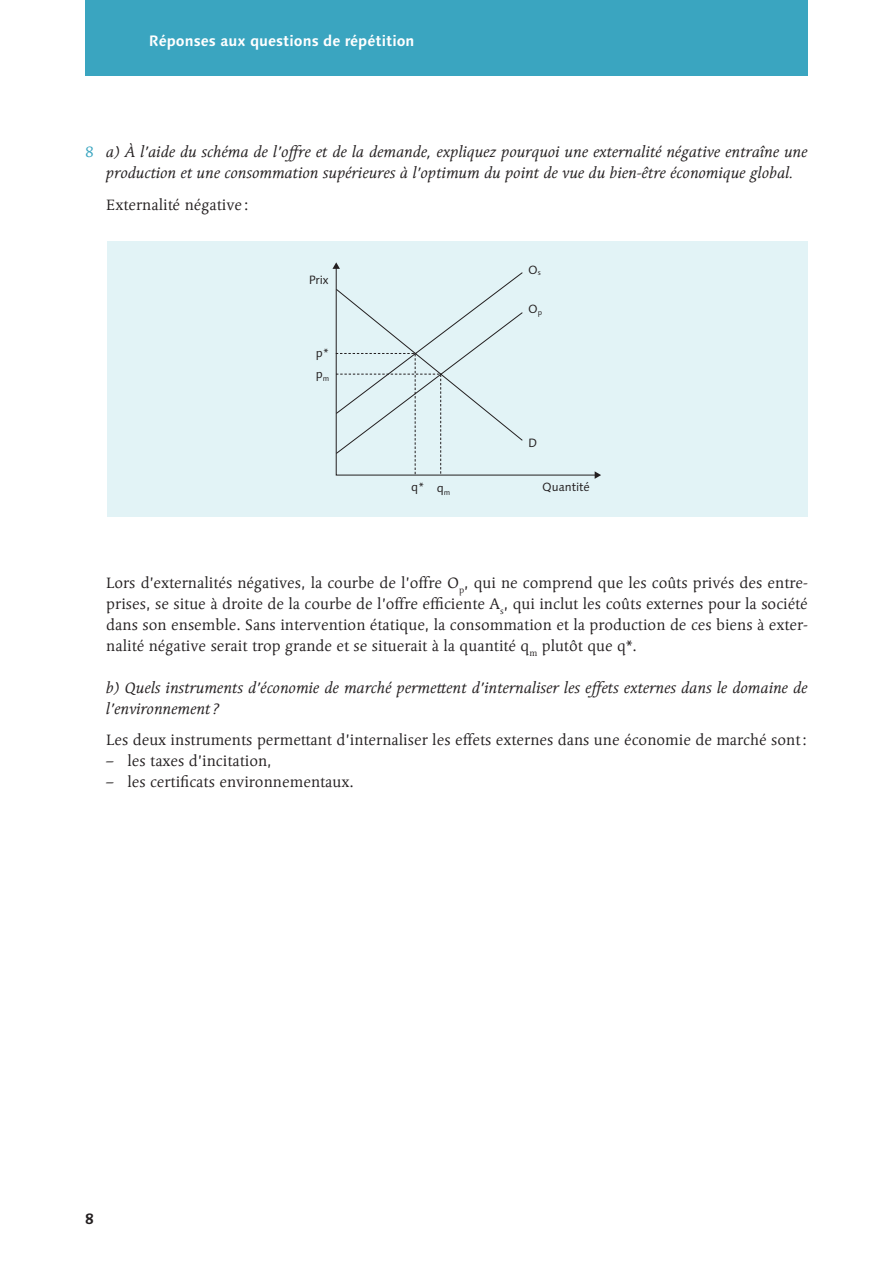
<style>
.page{position:relative;width:893px;height:1263px;background:#fff}
.page>*{position:absolute;margin:0;border:0;box-sizing:border-box;transform-origin:0 0}
.t1{font:15px/21px "Linotype Syntax Serif";color:#231f20;text-align:justify}
.t2{font:italic 15px/21px "Linotype Syntax Serif";color:#231f20;text-align:center}
.t3{font:700 15px "Linotype Syntax";color:#fff}
.t4{font:700 15px "Linotype Syntax";color:#231f20}
.t5{font:12px "Linotype Syntax";color:#231f20}
.s1{font-style:normal;color:#3aa5c0}
</style>
<div class="page">
<div style="left:85px;top:0;width:723px;height:76px;background:#3aa5c0"></div>
<div style="left:107px;top:241px;width:701px;height:276px;background:#e2f3f6"></div>
<svg style="left:335px;top:471px;width:260px;height:5px"></svg>
<svg style="left:595px;top:471px;width:6px;height:8px"></svg>
<svg style="left:332px;top:262px;width:191px;height:213px"></svg>
<p class="t3" style="left:149px;top:31px;width:267px">Réponses aux questions de répétition</p>
<p class="t2" style="left:85px;top:142px;width:724px"><span class="s1">8</span> a) À l’aide du schéma de l’offre et de la demande, expliquez pourquoi une externalité négative entraîne une production et une consommation supérieures à l’optimum du point de vue du bien-être économique global.</p>
<p class="t1" style="left:106px;top:195px;width:144px">Externalité négative:</p>
<p class="t5" style="left:309px;top:273px;width:21px">Prix</p>
<p class="t5" style="left:316px;top:346px;width:14px">p*</p>
<p class="t5" style="left:316px;top:366px;width:15px">p<sub>m</sub></p>
<p class="t5" style="left:528px;top:262px;width:14px">O<sub>s</sub></p>
<p class="t5" style="left:528px;top:302px;width:16px">O<sub>p</sub></p>
<p class="t5" style="left:528px;top:435px;width:11px">D</p>
<p class="t5" style="left:411px;top:480px;width:41px">q* q<sub>m</sub></p>
<p class="t5" style="left:542px;top:480px;width:49px">Quantité</p>
<p class="t1" style="left:106px;top:573px;width:703px">Lors d’externalités négatives, la courbe de l’offre O<sub>p</sub>, qui ne comprend que les coûts privés des entre&shy;prises, se situe à droite de la courbe de l’offre efficiente A<sub>s</sub>, qui inclut les coûts externes pour la société dans son ensemble. Sans intervention étatique, la consommation et la production de ces biens à exter&shy;nalité négative serait trop grande et se situerait à la quantité q<sub>m</sub> plutôt que q*.</p>
<p class="t2" style="left:106px;top:678px;width:703px;text-align:left">b) Quels instruments d’économie de marché permettent d’internaliser les effets externes dans le domaine de l’environnement ?</p>
<p class="t1" style="left:106px;top:730px;width:702px">Les deux instruments permettant d’internaliser les effets externes dans une économie de marché sont:</p>
<p class="t1" style="left:106px;top:751px;width:167px">– les taxes d’incitation,</p>
<p class="t1" style="left:106px;top:772px;width:249px">– les certificats environnementaux.</p>
<p class="t4" style="left:85px;top:1209px;width:10px">8</p>
</div>
